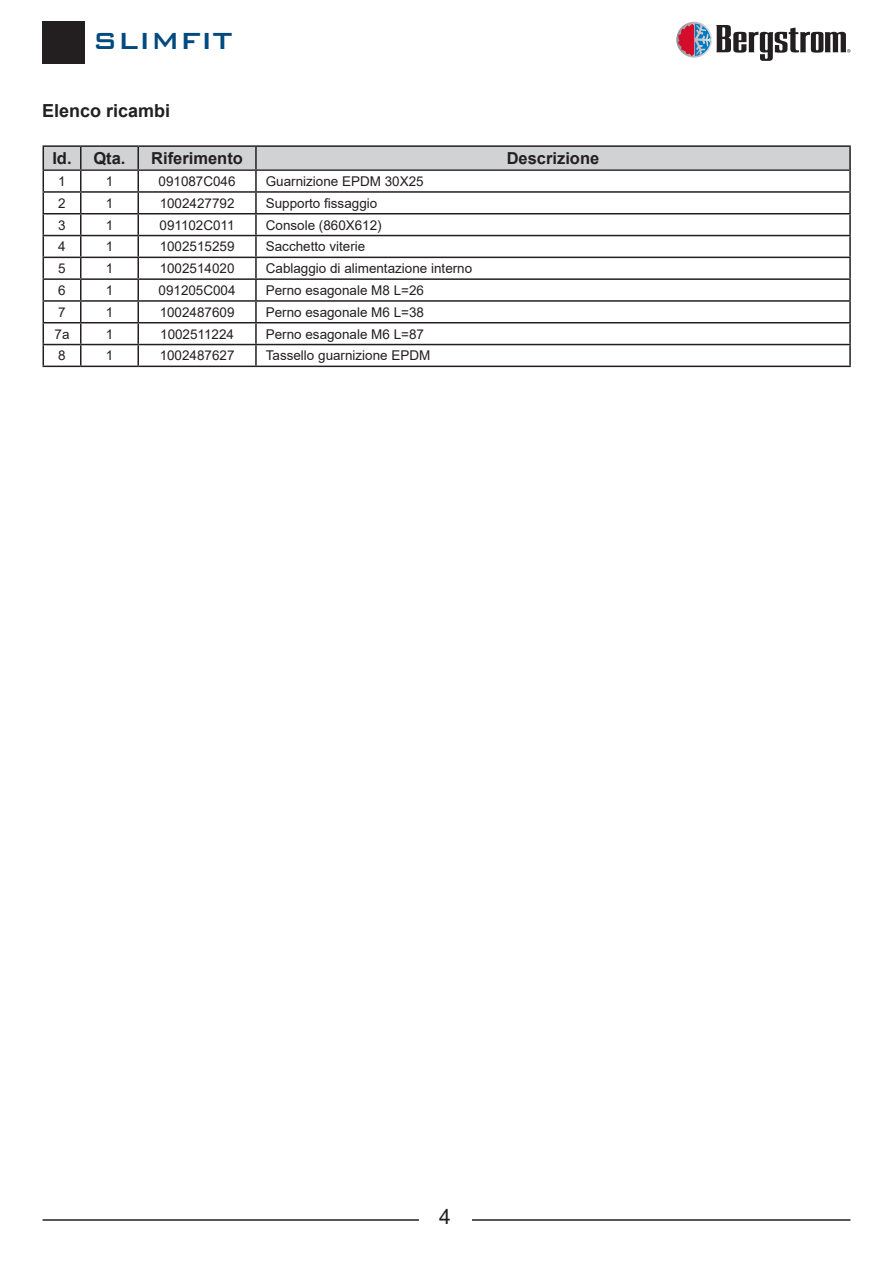
<style>
.page{position:relative;width:893px;height:1263px;background:#fff}
.page>*{position:absolute;margin:0;border:0;box-sizing:border-box;transform-origin:0 0}
.t1{font:500 31.2px "Bank Gothic BT";color:#004a7f}
.t2{font:21px "Arial";color:#231f20}
.t3{font:700 18px "Arial";color:#231f20}
.t4{font:700 16.5px "Arial";color:#231f20}
.t5{font:13.5px "Arial";color:#231f20}
</style>
<div class="page">
<hr style="left:43px;top:1219px;width:807px;height:2px;background:#231f20">
<div style="left:419px;top:1209px;width:52px;height:22px;background:#fff"></div>
<div style="left:43px;top:21px;width:42px;height:43px;background:#231f20"></div>
<svg style="left:676px;top:22px;width:36px;height:36px"></svg>
<svg style="left:678px;top:24px;width:172px;height:37px"></svg>
<hr style="left:849px;top:170px;width:2px;height:21px;background:#231f20">
<hr style="left:256px;top:191px;width:595px;height:2px;background:#231f20">
<hr style="left:849px;top:193px;width:2px;height:20px;background:#231f20">
<hr style="left:256px;top:213px;width:595px;height:1px;background:#231f20">
<hr style="left:849px;top:214px;width:2px;height:21px;background:#231f20">
<hr style="left:256px;top:235px;width:595px;height:1px;background:#231f20">
<hr style="left:849px;top:236px;width:2px;height:21px;background:#231f20">
<hr style="left:256px;top:257px;width:595px;height:1px;background:#231f20">
<hr style="left:849px;top:258px;width:2px;height:20px;background:#231f20">
<hr style="left:256px;top:278px;width:595px;height:2px;background:#231f20">
<hr style="left:849px;top:280px;width:2px;height:20px;background:#231f20">
<hr style="left:256px;top:300px;width:595px;height:2px;background:#231f20">
<hr style="left:849px;top:302px;width:2px;height:20px;background:#231f20">
<hr style="left:256px;top:322px;width:595px;height:1px;background:#231f20">
<hr style="left:849px;top:323px;width:2px;height:21px;background:#231f20">
<hr style="left:256px;top:344px;width:595px;height:1px;background:#231f20">
<hr style="left:849px;top:345px;width:2px;height:21px;background:#231f20">
<hr style="left:43px;top:366px;width:38px;height:1px;background:#231f20">
<hr style="left:81px;top:366px;width:57px;height:1px;background:#231f20">
<hr style="left:138px;top:366px;width:118px;height:1px;background:#231f20">
<hr style="left:256px;top:366px;width:595px;height:1px;background:#231f20">
<hr style="left:43px;top:145px;width:38px;height:2px;background:#231f20">
<svg style="left:43px;top:146px;width:807px;height:220px"></svg>
<hr style="left:81px;top:145px;width:57px;height:2px;background:#231f20">
<hr style="left:80px;top:147px;width:2px;height:22px;background:#231f20">
<hr style="left:138px;top:145px;width:118px;height:2px;background:#231f20">
<hr style="left:137px;top:147px;width:2px;height:22px;background:#231f20">
<hr style="left:256px;top:145px;width:595px;height:2px;background:#231f20">
<hr style="left:255px;top:147px;width:2px;height:22px;background:#231f20">
<hr style="left:849px;top:147px;width:2px;height:23px;background:#231f20">
<hr style="left:44px;top:169px;width:37px;height:2px;background:#231f20">
<hr style="left:81px;top:169px;width:57px;height:2px;background:#231f20">
<hr style="left:138px;top:169px;width:118px;height:2px;background:#231f20">
<hr style="left:256px;top:169px;width:593px;height:2px;background:#231f20">
<h1 class="t1" style="left:92px;top:24px;width:141px">SLIMFIT</h1>
<p class="t3" style="left:42px;top:98px;width:130px">Elenco ricambi</p>
<p class="t4" style="left:52px;top:147px;width:21px">Id.</p>
<p class="t4" style="left:93px;top:147px;width:34px">Qta.</p>
<p class="t4" style="left:151px;top:147px;width:93px">Riferimento</p>
<p class="t4" style="left:507px;top:147px;width:94px">Descrizione</p>
<p class="t5" style="left:58px;top:172px;width:9px">1</p>
<p class="t5" style="left:106px;top:172px;width:9px">1</p>
<p class="t5" style="left:159px;top:172px;width:79px">091087C046</p>
<p class="t5" style="left:266px;top:172px;width:159px">Guarnizione EPDM 30X25</p>
<p class="t5" style="left:58px;top:194px;width:9px">2</p>
<p class="t5" style="left:106px;top:194px;width:9px">1</p>
<p class="t5" style="left:160px;top:194px;width:76px">1002427792</p>
<p class="t5" style="left:266px;top:194px;width:113px">Supporto fissaggio</p>
<p class="t5" style="left:58px;top:215px;width:9px">3</p>
<p class="t5" style="left:106px;top:215px;width:9px">1</p>
<p class="t5" style="left:160px;top:215px;width:77px">091102C011</p>
<p class="t5" style="left:266px;top:215px;width:117px">Console (860X612)</p>
<p class="t5" style="left:58px;top:237px;width:9px">4</p>
<p class="t5" style="left:106px;top:237px;width:9px">1</p>
<p class="t5" style="left:160px;top:237px;width:76px">1002515259</p>
<p class="t5" style="left:266px;top:237px;width:101px">Sacchetto viterie</p>
<p class="t5" style="left:58px;top:259px;width:9px">5</p>
<p class="t5" style="left:106px;top:259px;width:9px">1</p>
<p class="t5" style="left:160px;top:259px;width:76px">1002514020</p>
<p class="t5" style="left:266px;top:259px;width:208px">Cablaggio di alimentazione interno</p>
<p class="t5" style="left:58px;top:281px;width:9px">6</p>
<p class="t5" style="left:106px;top:281px;width:9px">1</p>
<p class="t5" style="left:159px;top:281px;width:79px">091205C004</p>
<p class="t5" style="left:266px;top:281px;width:160px">Perno esagonale M8 L=26</p>
<p class="t5" style="left:58px;top:303px;width:9px">7</p>
<p class="t5" style="left:106px;top:303px;width:9px">1</p>
<p class="t5" style="left:160px;top:303px;width:76px">1002487609</p>
<p class="t5" style="left:266px;top:303px;width:160px">Perno esagonale M6 L=38</p>
<p class="t5" style="left:55px;top:324px;width:16px">7a</p>
<p class="t5" style="left:106px;top:324px;width:9px">1</p>
<p class="t5" style="left:160px;top:324px;width:75px">1002511224</p>
<p class="t5" style="left:266px;top:324px;width:160px">Perno esagonale M6 L=87</p>
<p class="t5" style="left:58px;top:346px;width:9px">8</p>
<p class="t5" style="left:106px;top:346px;width:9px">1</p>
<p class="t5" style="left:160px;top:346px;width:76px">1002487627</p>
<p class="t5" style="left:266px;top:346px;width:166px">Tassello guarnizione EPDM</p>
<h2 class="t2" style="left:439px;top:1202px;width:13px">4</h2>
</div>
